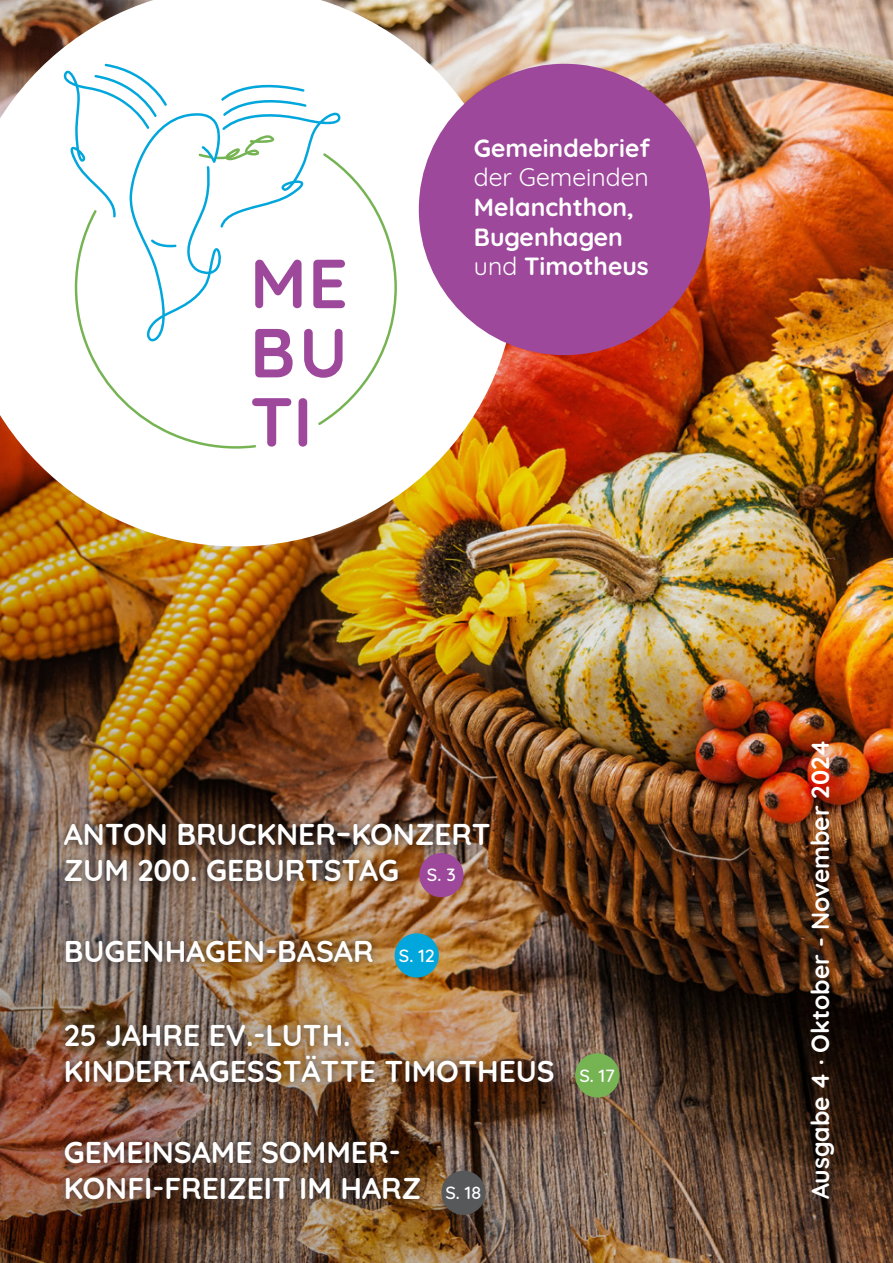
<style>
.page{position:relative;width:893px;height:1263px;background:#fff}
.page>*{position:absolute;margin:0;border:0;box-sizing:border-box;transform-origin:0 0}
.t1{font:700 30px/36px "Quicksand";color:#fff}
.t2{font:700 24.75px/29.7px "Quicksand";color:#fff}
.t3{font:500 18px "Quicksand";color:#fff}
.s1{font-weight:400}
</style>
<div class="page">
<img style="left:0;top:0;width:893px;height:1263px">
<img style="left:0;top:0;width:517px;height:546px">
<svg style="left:63px;top:64px;width:334px;height:385px"></svg>
<div style="left:419px;top:64px;width:291px;height:291px;background:#9d489b;border-radius:50%"></div>
<div style="left:419px;top:853px;width:44px;height:44px;background:#9d489b;border-radius:50%"></div>
<div style="left:56px;top:815px;width:441px;height:75px;background:#231f20;opacity:.75"></div>
<div style="left:58px;top:932px;width:322px;height:38px;background:#231f20;opacity:.75"></div>
<div style="left:395px;top:933px;width:44px;height:44px;background:#00a6dc;border-radius:50%"></div>
<div style="left:575px;top:1053px;width:44px;height:44px;background:#75b353;border-radius:50%"></div>
<div style="left:57px;top:1016px;width:505px;height:74px;background:#231f20;opacity:.75"></div>
<div style="left:441px;top:1171px;width:45px;height:44px;background:#57585a;border-radius:50%"></div>
<div style="left:57px;top:1133px;width:371px;height:75px;background:#231f20;opacity:.75"></div>
<p class="t2" style="left:474px;top:131px;width:177px">Gemeindebrief <span class="s1">der Gemeinden<br></span>Melanchthon,<br>Bugenhagen <span class="s1">und</span> Timotheus</p>
<p class="t1" style="left:64px;top:814px;width:428px">ANTON BRUCKNER–KONZERT<br>ZUM 200. GEBURTSTAG</p>
<p class="t3" style="left:427px;top:860px;width:30px">S. 3</p>
<p class="t1" style="left:64px;top:930px;width:311px">BUGENHAGEN-BASAR</p>
<p class="t3" style="left:399px;top:941px;width:37px">S. 12</p>
<p class="t1" style="left:64px;top:1014px;width:288px">25 JAHRE EV.-LUTH.</p>
<p class="t1" style="left:64px;top:1050px;width:492px">KINDERTAGESSTÄTTE TIMOTHEUS</p>
<p class="t1" style="left:64px;top:1132px;width:338px">GEMEINSAME SOMMER-</p>
<p class="t1" style="left:64px;top:1168px;width:359px">KONFI-FREIZEIT IM HARZ</p>
<p class="t3" style="left:445px;top:1178px;width:38px">S. 18</p>
<p class="t3" style="left:579px;top:1061px;width:37px">S. 17</p>
<p class="t2" style="left:803px;top:1199px;width:461px;rotate:-90deg">Ausgabe 4 · Oktober - November 2024</p>
</div>
